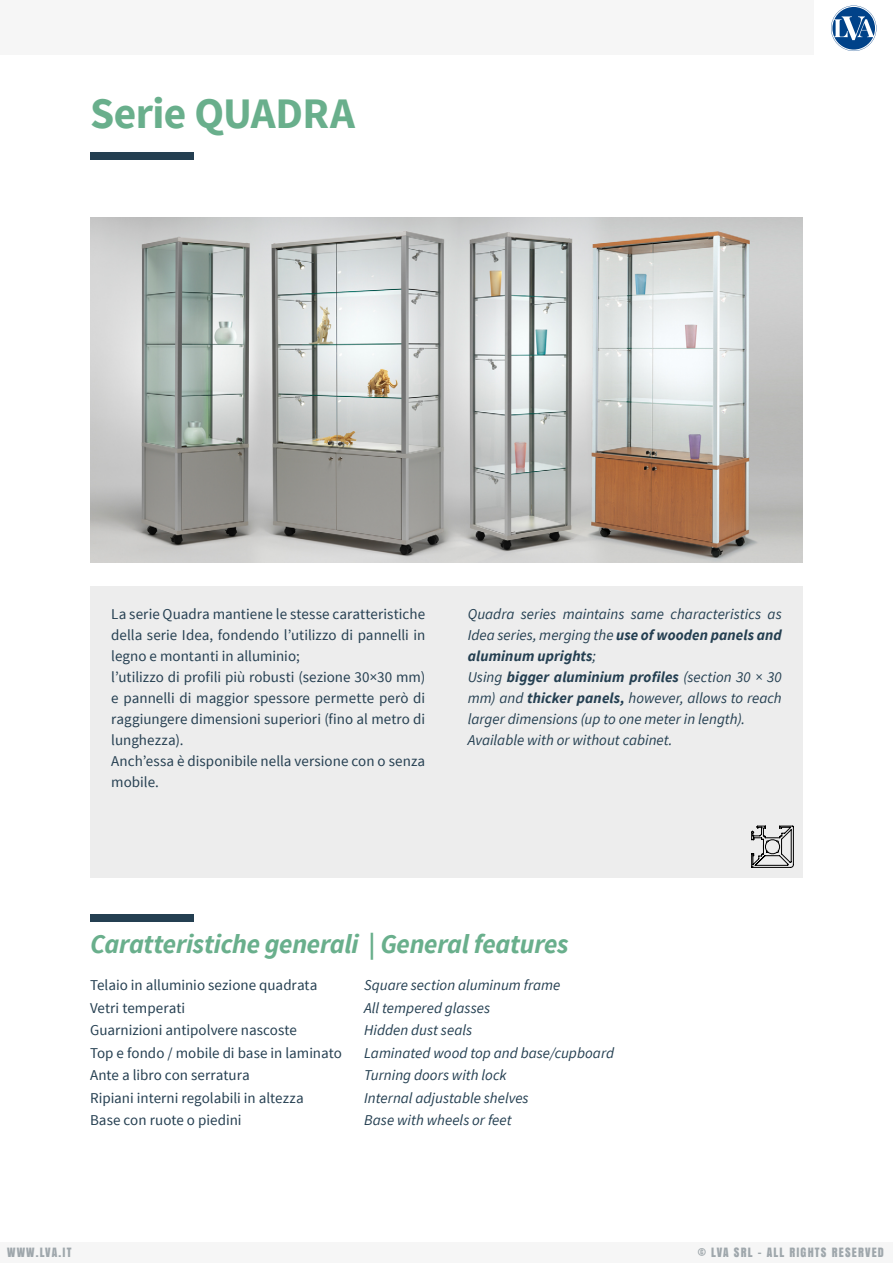
<style>
.page{position:relative;width:893px;height:1263px;background:#fff}
.page>*{position:absolute;margin:0;border:0;box-sizing:border-box;transform-origin:0 0}
.t1{font:700 43.5px "Source Sans Pro";letter-spacing:-.015em;color:#69af8c}
.t2{font:italic 700 27px "Source Sans Pro";letter-spacing:-.01em;color:#69af8c}
.t3{font:15px/21px "Source Sans Pro";color:#253f51}
.t4{font:italic 15px/21px "Source Sans Pro";color:#243f51}
.t5{font:12px "Anton";letter-spacing:.1em;color:#9fa7ac}
.s1{font-weight:700}
</style>
<div class="page">
<div style="left:0;top:0;width:814px;height:55px;background:#f6f6f6"></div>
<div style="left:0;top:1242px;width:893px;height:21px;background:#f6f6f6"></div>
<svg style="left:831px;top:6px;width:45px;height:45px"></svg>
<img style="left:90px;top:218px;width:713px;height:345px">
<div style="left:90px;top:153px;width:104px;height:7px;background:#243f51"></div>
<div style="left:90px;top:914px;width:104px;height:7px;background:#243f51"></div>
<div style="left:90px;top:587px;width:713px;height:291px;background:#ededed"></div>
<svg style="left:751px;top:825px;width:43px;height:43px"></svg>
<h1 class="t1" style="left:90px;top:85px;width:267px">Serie QUADRA</h1>
<p class="t3" style="left:111px;top:604px;width:315px">La serie Quadra mantiene le stesse caratteristiche della serie Idea, fondendo l’utilizzo di pannelli in legno e montanti in alluminio;<br>l’utilizzo di profili più robusti (sezione 30×30 mm) e pannelli di maggior spessore permette però di raggiungere dimensioni superiori (fino al metro di lunghezza).<br>Anch’essa è disponibile nella versione con o senza mobile.</p>
<p class="t4" style="left:468px;top:604px;width:315px">Quadra series maintains same characteristics as Idea series, merging the <span class="s1">use of wooden panels and aluminum uprights</span>;<br>Using <span class="s1">bigger aluminium profiles</span> (section 30 × 30 mm) and <span class="s1">thicker panels,</span> however, allows to reach larger dimensions (up to one meter in length).<br>Available with or without cabinet.</p>
<h2 class="t2" style="left:90px;top:926px;width:480px">Caratteristiche generali | General features</h2>
<p class="t3" style="left:90px;top:974px;width:253px;line-height:22.5px">Telaio in alluminio sezione quadrata<br>Vetri temperati<br>Guarnizioni antipolvere nascoste<br>Top e fondo / mobile di base in laminato<br>Ante a libro con serratura<br>Ripiani interni regolabili in altezza<br>Base con ruote o piedini</p>
<p class="t4" style="left:364px;top:974px;width:251px;line-height:22.5px">Square section aluminum frame<br>All tempered glasses<br>Hidden dust seals<br>Laminated wood top and base/cupboard<br>Turning doors with lock<br>Internal adjustable shelves<br>Base with wheels or feet</p>
<p class="t5" style="left:7px;top:1243px;width:66px">WWW.LVA.IT</p>
<p class="t5" style="left:698px;top:1243px;width:188px">© LVA SRL - ALL RIGHTS RESERVED</p>
</div>
